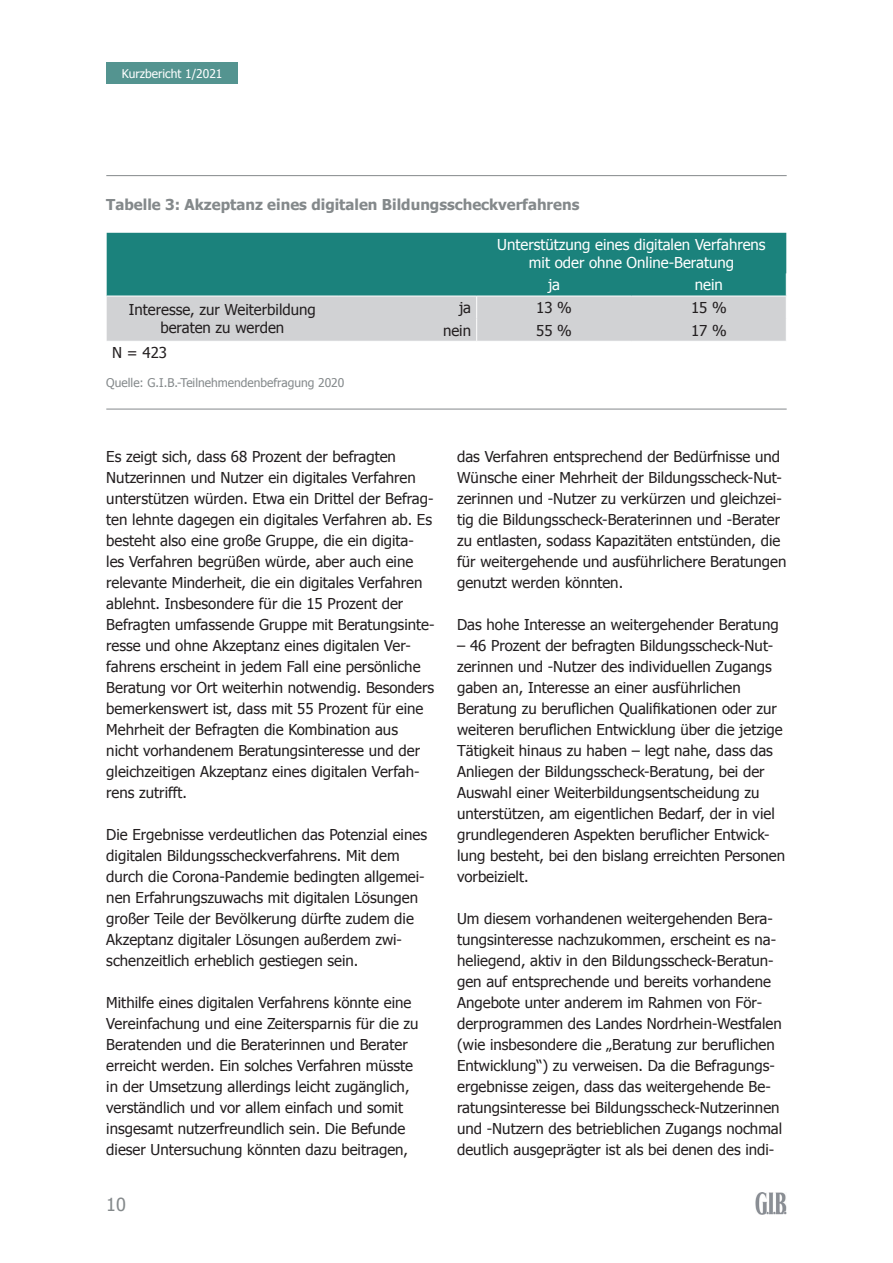
<style>
.page{position:relative;width:893px;height:1263px;background:#fff}
.page>*{position:absolute;margin:0;border:0;box-sizing:border-box;transform-origin:0 0}
.t1{font:18px "Tahoma";color:#84898b}
.Fließtext_10_14{font:15px/21px "Tahoma";color:#231f20}
.TAB_Fließ_10_12{font:15px/18px "Tahoma";color:#231f20;text-align:center}
.TAB_Überschrift_10_1{font:15px/18px "Tahoma";color:#fff;text-align:center}
.Überschrift_Verzeich{font:700 15px "Tahoma";color:#84898b}
.TAB_Fließ_10_12-2{font:15px "Tahoma";color:#fff}
.Quellangaben_Verzeic{font:12px "Tahoma";color:#84898b}
.t2{font:12px "Tahoma";color:#fff}
</style>
<div class="page">
<img style="left:756px;top:1193px;width:31px;height:21px">
<div style="left:106px;top:63px;width:132px;height:21px;background:#549490"></div>
<hr style="left:106px;top:175px;width:681px;height:1px;background:#84898b">
<svg style="left:106px;top:233px;width:681px;height:108px;background:#68a4a1"></svg>
<hr style="left:106px;top:409px;width:681px;height:1px;background:#84898b">
<p class="t2" style="left:122px;top:65px;width:102px">Kurzbericht 1/2021</p>
<p class="Überschrift_Verzeich" style="left:106px;top:194px;width:475px">Tabelle 3: Akzeptanz eines digitalen Bildungsscheckverfahrens</p>
<p class="TAB_Überschrift_10_1" style="left:497px;top:236px;width:270px">Unterstützung eines digitalen Verfahrens mit oder ohne Online-Beratung</p>
<p class="TAB_Fließ_10_12-2" style="left:548px;top:275px;width:14px">ja</p>
<p class="TAB_Fließ_10_12-2" style="left:695px;top:275px;width:30px">nein</p>
<p class="TAB_Fließ_10_12" style="left:129px;top:302px;width:188px">Interesse, zur Weiterbildung beraten zu werden</p>
<p class="TAB_Fließ_10_12" style="left:459px;top:299px;width:14px">ja</p>
<p class="TAB_Fließ_10_12" style="left:536px;top:299px;width:37px">13 %</p>
<p class="TAB_Fließ_10_12" style="left:691px;top:299px;width:37px">15 %</p>
<p class="TAB_Fließ_10_12" style="left:443px;top:322px;width:30px">nein</p>
<p class="TAB_Fließ_10_12" style="left:536px;top:322px;width:37px">55 %</p>
<p class="TAB_Fließ_10_12" style="left:691px;top:322px;width:37px">17 %</p>
<p class="TAB_Fließ_10_12" style="left:112px;top:345px;width:56px">N = 423</p>
<p class="Quellangaben_Verzeic" style="left:106px;top:375px;width:240px">Quelle: G.I.B.-Teilnehmendenbefragung 2020</p>
<p class="Fließtext_10_14" style="left:106px;top:447px;width:330px">Es zeigt sich, dass 68 Prozent der befragten Nutzerinnen und Nutzer ein digitales Verfahren unterstützen würden. Etwa ein Drittel der Befrag&shy;ten lehnte dagegen ein digitales Verfahren ab. Es besteht also eine große Gruppe, die ein digita&shy;les Verfahren begrüßen würde, aber auch eine relevante Minderheit, die ein digitales Verfahren ablehnt. Insbesondere für die 15 Prozent der Befragten umfassende Gruppe mit Beratungsinte&shy;resse und ohne Akzeptanz eines digitalen Ver&shy;fahrens erscheint in jedem Fall eine persönliche Beratung vor Ort weiterhin notwendig. Besonders bemerkenswert ist, dass mit 55 Prozent für eine Mehrheit der Befragten die Kombination aus<br>nicht vorhandenem Beratungsinteresse und der gleichzeitigen Akzeptanz eines digitalen Verfah&shy;rens zutrifft.</p>
<p class="Fließtext_10_14" style="left:106px;top:825px;width:322px">Die Ergebnisse verdeutlichen das Potenzial eines digitalen Bildungsscheckverfahrens. Mit dem durch die Corona-Pandemie bedingten allgemei&shy;nen Erfahrungszuwachs mit digitalen Lösungen großer Teile der Bevölkerung dürfte zudem die Akzeptanz digitaler Lösungen außerdem zwi&shy;schenzeitlich erheblich gestiegen sein.</p>
<p class="Fließtext_10_14" style="left:106px;top:993px;width:314px">Mithilfe eines digitalen Verfahrens könnte eine Vereinfachung und eine Zeitersparnis für die zu Beratenden und die Beraterinnen und Berater erreicht werden. Ein solches Verfahren müsste in der Umsetzung allerdings leicht zugänglich, verständlich und vor allem einfach und somit insgesamt nutzerfreundlich sein. Die Befunde dieser Untersuchung könnten dazu beitragen,</p>
<p class="t1" style="left:106px;top:1192px;width:21px">10</p>
<p class="Fließtext_10_14" style="left:457px;top:447px;width:331px">das Verfahren entsprechend der Bedürfnisse und Wünsche einer Mehrheit der Bildungsscheck-Nut&shy;zerinnen und -Nutzer zu verkürzen und gleichzei&shy;tig die Bildungsscheck-Beraterinnen und -Berater zu entlasten, sodass Kapazitäten entstünden, die für weitergehende und ausführlichere Beratungen genutzt werden könnten.</p>
<p class="Fließtext_10_14" style="left:457px;top:615px;width:323px">Das hohe Interesse an weitergehender Beratung</p>
<p class="Fließtext_10_14" style="left:457px;top:636px;width:330px">– 46 Prozent der befragten Bildungsscheck-Nut&shy;zerinnen und -Nutzer des individuellen Zugangs gaben an, Interesse an einer ausführlichen Beratung zu beruflichen Qualifikationen oder zur weiteren beruflichen Entwicklung über die jetzige Tätigkeit hinaus zu haben – legt nahe, dass das Anliegen der Bildungsscheck-Beratung, bei der Auswahl einer Weiterbildungsentscheidung zu unterstützen, am eigentlichen Bedarf, der in viel grundlegenderen Aspekten beruflicher Entwick&shy;lung besteht, bei den bislang erreichten Personen vorbeizielt.</p>
<p class="Fließtext_10_14" style="left:457px;top:909px;width:327px">Um diesem vorhandenen weitergehenden Bera&shy;tungsinteresse nachzukommen, erscheint es na&shy;heliegend, aktiv in den Bildungsscheck-Beratun&shy;gen auf entsprechende und bereits vorhandene Angebote unter anderem im Rahmen von För&shy;derprogrammen des Landes Nordrhein-Westfalen (wie insbesondere die „Beratung zur beruflichen Entwicklung“) zu verweisen. Da die Befragungs&shy;ergebnisse zeigen, dass das weitergehende Be&shy;ratungsinteresse bei Bildungsscheck-Nutzerinnen und -Nutzern des betrieblichen Zugangs nochmal deutlich ausgeprägter ist als bei denen des indi-</p>
</div>
